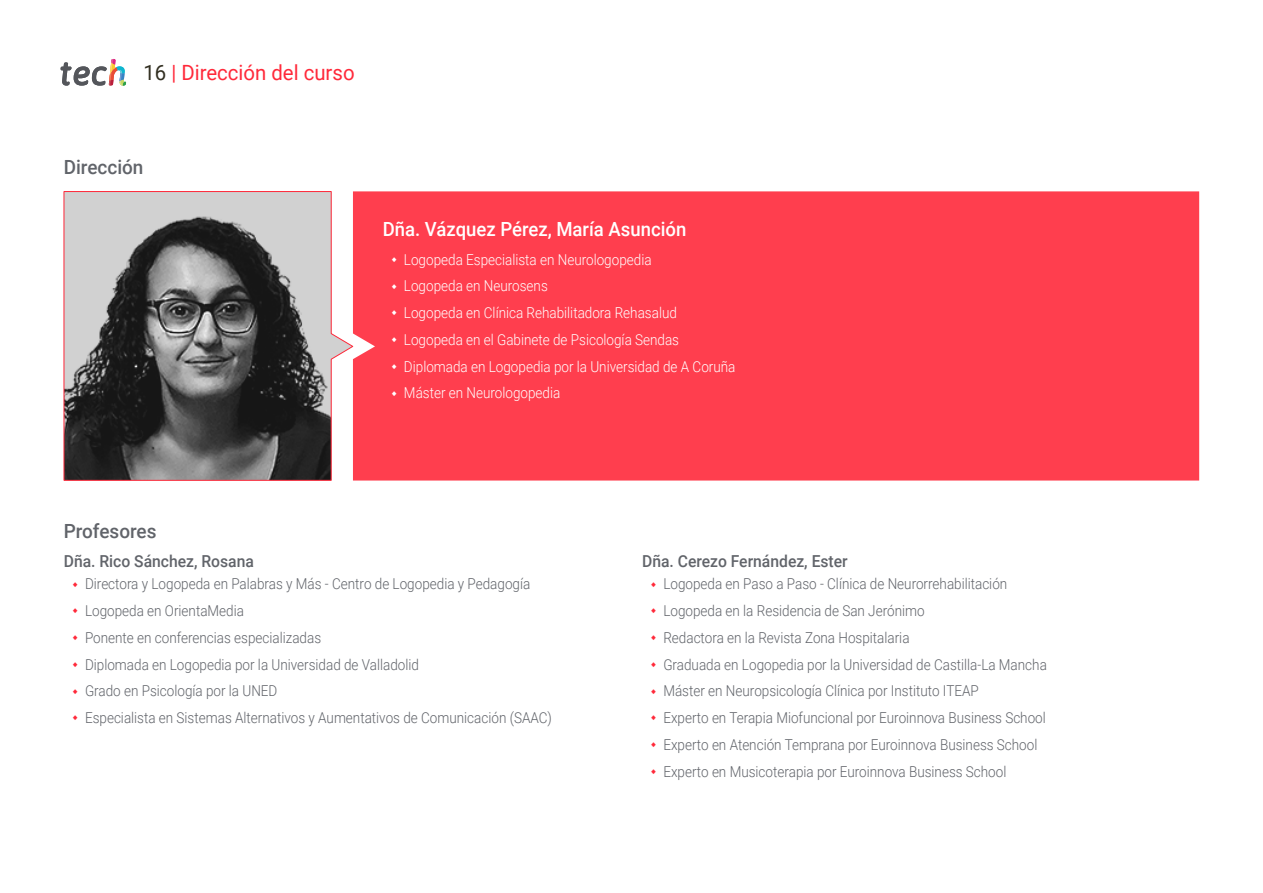
<style>
.page{position:relative;width:1263px;height:893px;background:#fff}
.page>*{position:absolute;margin:0;border:0;box-sizing:border-box;transform-origin:0 0}
.t1{font:21px "Roboto";color:#ff293a}
.t2{font:500 19.5px "Roboto";color:#fff;scale:.95 1}
.t3{font:500 19.5px "Roboto";color:#61646a}
.t4{font:500 16.5px "Roboto";color:#61646a;scale:.95 1}
.t5{font:300 15px/26.7px "Roboto";color:#61646a;scale:.9 1}
.t6{font:300 15px/26.7px "Roboto";color:#fff;scale:.9 1}
.s1{color:#312e20}
</style>
<div class="page">
<div style="left:353px;top:191px;width:846px;height:290px;background:#ff3e4e"></div>
<svg style="left:64px;top:191px;width:289px;height:290px;background:#7a7878"></svg>
<svg style="left:61px;top:59px;width:65px;height:27px"></svg>
<svg style="left:392px;top:257px;width:5px;height:5px"></svg>
<svg style="left:392px;top:284px;width:5px;height:5px"></svg>
<svg style="left:392px;top:310px;width:5px;height:5px"></svg>
<svg style="left:392px;top:337px;width:5px;height:5px"></svg>
<svg style="left:392px;top:364px;width:5px;height:5px"></svg>
<svg style="left:392px;top:391px;width:5px;height:5px"></svg>
<h1 class="t1" style="left:144px;top:57px;width:213px"><span class="s1">16</span> | Dirección del curso</h1>
<h2 class="t3" style="left:64px;top:154px;width:81px">Dirección</h2>
<h2 class="t3" style="left:64px;top:517px;width:94px">Profesores</h2>
<h2 class="t2" style="left:383px;top:215px;width:321px">Dña. Vázquez Pérez, María Asunción</h2>
<p class="t6" style="left:404px;top:245px;width:370px">Logopeda Especialista en Neurologopedia<br>Logopeda en Neurosens<br>Logopeda en Clínica Rehabilitadora Rehasalud Logopeda en el Gabinete de Psicología Sendas Diplomada en Logopedia por la Universidad de A Coruña Máster en Neurologopedia</p>
<p class="t4" style="left:64px;top:550px;width:202px">Dña. Rico Sánchez, Rosana</p>
<p class="t5" style="left:85px;top:570px;width:520px">Directora y Logopeda en Palabras y Más - Centro de Logopedia y Pedagogía Logopeda en OrientaMedia<br>Ponente en conferencias especializadas<br>Diplomada en Logopedia por la Universidad de Valladolid<br>Grado en Psicología por la UNED<br>Especialista en Sistemas Alternativos y Aumentativos de Comunicación (SAAC)</p>
<p class="t4" style="left:642px;top:550px;width:218px">Dña. Cerezo Fernández, Ester</p>
<p class="t5" style="left:663px;top:570px;width:428px">Logopeda en Paso a Paso - Clínica de Neurorrehabilitación Logopeda en la Residencia de San Jerónimo<br>Redactora en la Revista Zona Hospitalaria<br>Graduada en Logopedia por la Universidad de Castilla-La Mancha Máster en Neuropsicología Clínica por Instituto ITEAP<br>Experto en Terapia Miofuncional por Euroinnova Business School Experto en Atención Temprana por Euroinnova Business School Experto en Musicoterapia por Euroinnova Business School</p>
</div>
